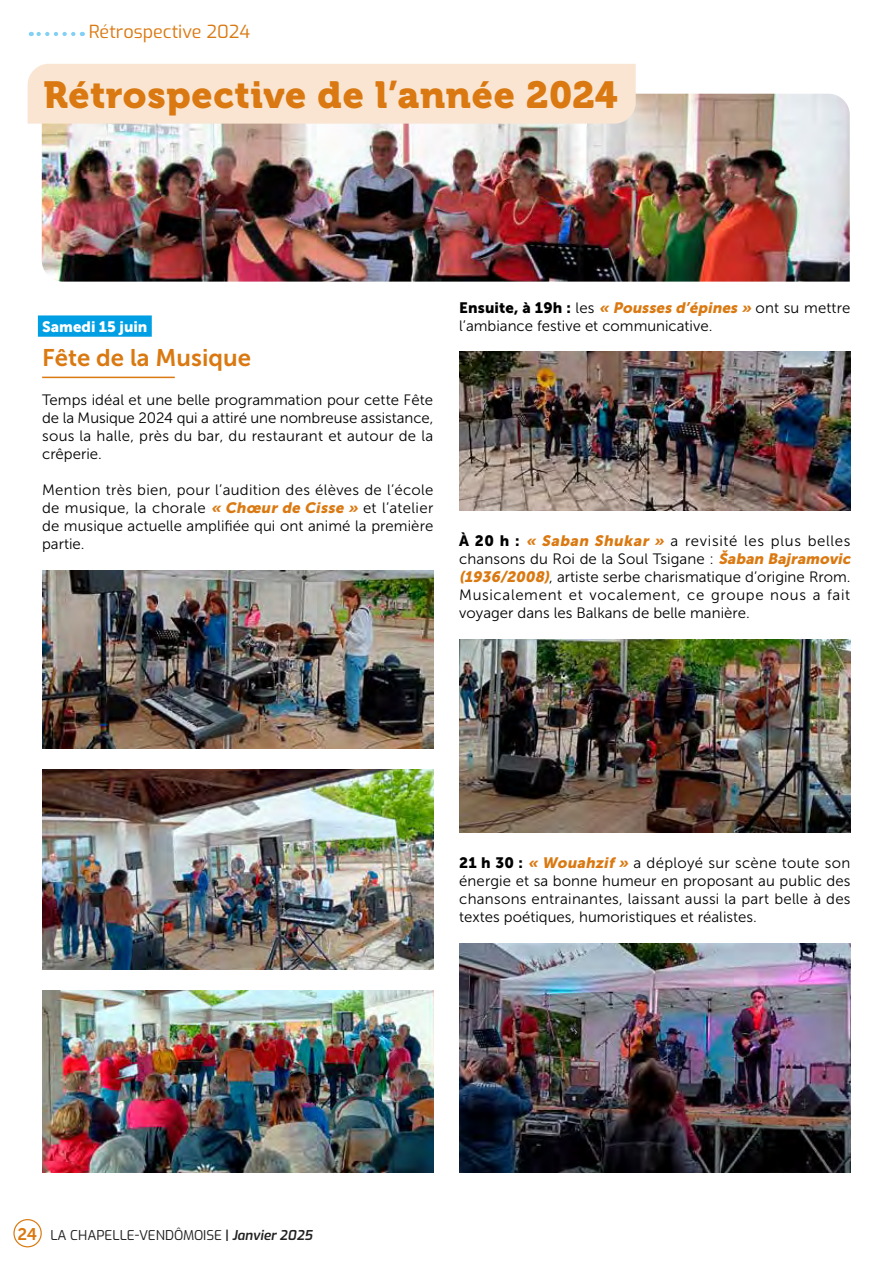
<style>
.page{position:relative;width:893px;height:1263px;background:#fff}
.page>*{position:absolute;margin:0;border:0;box-sizing:border-box;transform-origin:0 0}
.t1{font:37.5px "Museo 900";letter-spacing:.02em;color:#da7911}
.t2{font:24px "Museo Sans 700";color:#da7911}
.t3{font:18px "Exo";color:#da7911}
.t4{font:16.8px "Museo Sans 700";color:#da7911}
.t5{font:15px/18px "Museo Sans 300";letter-spacing:.005em;color:#000;text-align:justify}
.t6{font:italic 15px "Museo Sans 900";color:#da7911}
.t7{font:15px "Museo Sans 900";color:#fff}
.t8{font:13.5px "Exo";color:#212121}
.s1{font-family:"Museo Sans 900";font-style:italic;color:#da7911}
.s2{font-style:normal;color:#000}
.s3{font-family:"Museo Sans 300";font-style:normal;color:#000}
.s4{font-family:"Museo Sans 900"}
.s5{font-weight:600}
.s6{font-weight:600;font-style:italic}
</style>
<div class="page">
<div style="left:13px;top:1219px;width:29px;height:28px;border:1px solid #da7911;border-radius:50%"></div>
<svg style="left:31px;top:32px;width:42px;height:4px"></svg>
<div style="left:38px;top:315px;width:114px;height:22px;background:#009fe3"></div>
<hr style="left:42px;top:377px;width:133px;height:1px;background:#da7911">
<img style="left:42px;top:570px;width:391px;height:178px">
<img style="left:42px;top:769px;width:391px;height:200px">
<img style="left:42px;top:990px;width:391px;height:183px">
<img style="left:42px;top:94px;width:808px;height:188px">
<div style="left:28px;top:64px;width:608px;height:60px;background:#f9e5d1"></div>
<img style="left:459px;top:352px;width:391px;height:158px">
<img style="left:459px;top:639px;width:391px;height:193px">
<img style="left:459px;top:943px;width:391px;height:230px">
<p class="t3" style="left:89px;top:18px;width:163px">Rétrospective 2024</p>
<h1 class="t1" style="left:43px;top:73px;width:576px">Rétrospective de l’année 2024</h1>
<p class="t7" style="left:42px;top:319px;width:107px">Samedi 15 juin</p>
<h2 class="t2" style="left:42px;top:344px;width:210px">Fête de la Musique</h2>
<p class="t5" style="left:42px;top:391px;width:393px">Temps idéal et une belle programmation pour cette Fête de la Musique 2024 qui a attiré une nombreuse assistance, sous la halle, près du bar, du restaurant et autour de la crêperie.</p>
<p class="t5" style="left:42px;top:481px;width:393px">Mention très bien, pour l’audition des élèves de l’école de musique, la chorale <span class="s1">« Chœur de Cisse »</span> et l’atelier de musique actuelle amplifiée qui ont animé la première partie.</p>
<p class="t6" style="left:459px;top:299px;width:393px"><span class="s2">Ensuite, à 19h :</span> <span class="s3">les</span> « Pousses d’épines » <span class="s3">ont su mettre</span></p>
<p class="t5" style="left:459px;top:317px;width:255px">l’ambiance festive et communicative.</p>
<p class="t5" style="left:459px;top:532px;width:396px;text-align:left"><span class="s4">À 20 h :</span> <span class="s1">« Saban Shukar »</span> a revisité les plus belles chansons du Roi de la Soul Tsigane : <span class="s1">Šaban Bajramovic (1936/2008)</span>, artiste serbe charismatique d’origine Rrom.<br>Musicalement et vocalement, ce groupe nous a fait voyager dans les Balkans de belle manière.</p>
<p class="t5" style="left:459px;top:854px;width:393px"><span class="s4">21 h 30 :</span> <span class="s1">« Wouahzif »</span> a déployé sur scène toute son énergie et sa bonne humeur en proposant au public des chansons entrainantes, laissant aussi la part belle à des textes poétiques, humoristiques et réalistes.</p>
<p class="t4" style="left:17px;top:1224px;width:22px">24</p>
<p class="t8" style="left:50px;top:1225px;width:264px">LA CHAPELLE-VENDÔMOISE <span class="s5">|</span> <span class="s6">Janvier 2025</span></p>
</div>
